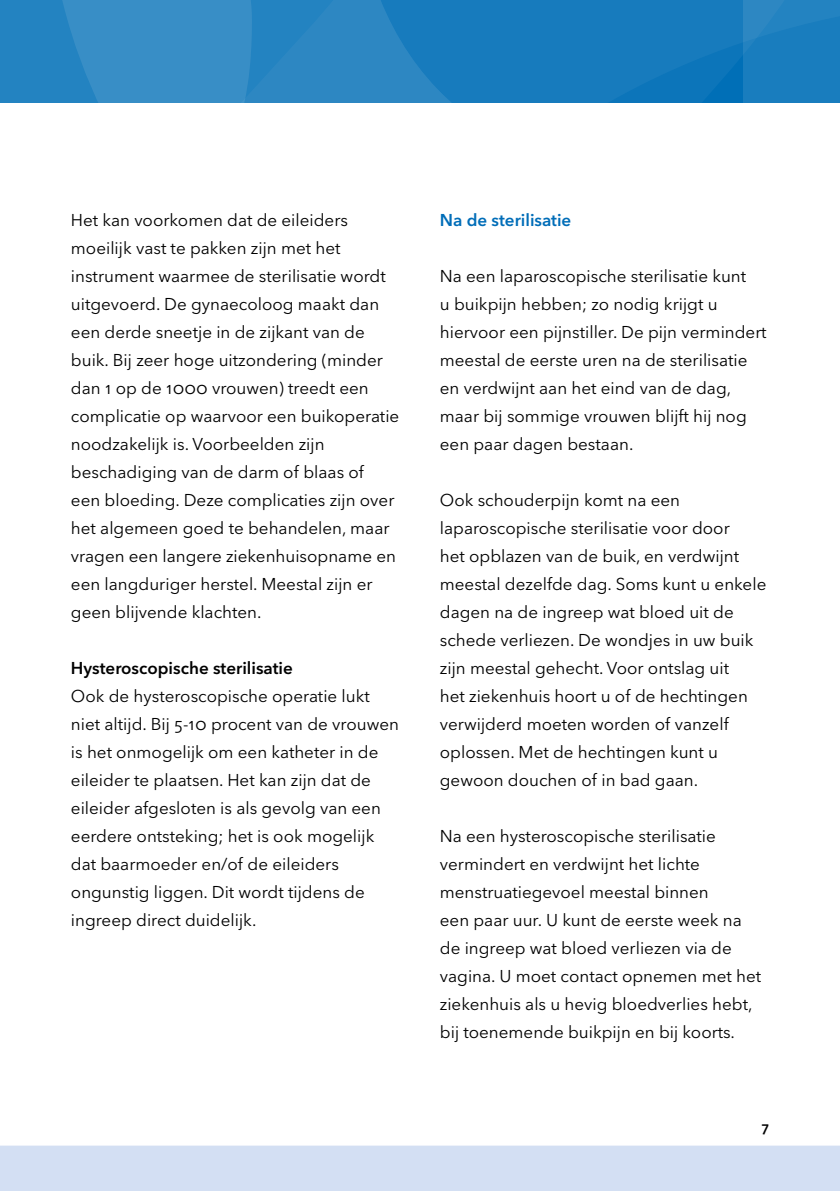
<style>
.page{position:relative;width:840px;height:1191px;background:#fff}
.page>*{position:absolute;margin:0;border:0;box-sizing:border-box;transform-origin:0 0}
.t1{font:17px/28px "Avenir Next LT Pro";color:#000}
.t2{font:600 17px "Avenir Next LT Pro";color:#000}
.t3{font:600 17px "Avenir Next LT Pro";color:#006db8}
.t4{font:600 14px "Avenir Next LT Pro";color:#000}
</style>
<div class="page">
<svg style="left:0;top:0;width:839px;height:102px;background:#2281c0"></svg>
<div style="left:0;top:1145px;width:839px;height:46px;background:#d3dff3"></div>
<p class="t1" style="left:71px;top:206px;width:330px">Het kan voorkomen dat de eileiders moeilijk vast te pakken zijn met het instrument waarmee de sterilisatie wordt uitgevoerd. De gynaecoloog maakt dan een derde sneetje in de zijkant van de buik. Bij zeer hoge uitzondering (minder dan 1 op de 1000 vrouwen) treedt een complicatie op waarvoor een buikoperatie noodzakelijk is. Voorbeelden zijn beschadiging van de darm of blaas of<br>een bloeding. Deze complicaties zijn over het algemeen goed te behandelen, maar vragen een langere ziekenhuisopname en een langduriger herstel. Meestal zijn er geen blijvende klachten.</p>
<p class="t2" style="left:71px;top:658px;width:223px">Hysteroscopische sterilisatie</p>
<p class="t1" style="left:71px;top:682px;width:329px">Ook de hysteroscopische operatie lukt niet altijd. Bij 5-10 procent van de vrouwen is het onmogelijk om een katheter in de eileider te plaatsen. Het kan zijn dat de eileider afgesloten is als gevolg van een eerdere ontsteking; het is ook mogelijk dat baarmoeder en/of de eileiders ongunstig liggen. Dit wordt tijdens de ingreep direct duidelijk.</p>
<p class="t3" style="left:439px;top:210px;width:133px">Na de sterilisatie</p>
<p class="t1" style="left:439px;top:262px;width:328px">Na een laparoscopische sterilisatie kunt<br>u buikpijn hebben; zo nodig krijgt u hiervoor een pijnstiller. De pijn vermindert meestal de eerste uren na de sterilisatie en verdwijnt aan het eind van de dag, maar bij sommige vrouwen blijft hij nog een paar dagen bestaan.</p>
<p class="t1" style="left:439px;top:486px;width:328px">Ook schouderpijn komt na een laparoscopische sterilisatie voor door<br>het opblazen van de buik, en verdwijnt meestal dezelfde dag. Soms kunt u enkele dagen na de ingreep wat bloed uit de schede verliezen. De wondjes in uw buik zijn meestal gehecht. Voor ontslag uit<br>het ziekenhuis hoort u of de hechtingen verwijderd moeten worden of vanzelf oplossen. Met de hechtingen kunt u gewoon douchen of in bad gaan.</p>
<p class="t1" style="left:439px;top:822px;width:322px">Na een hysteroscopische sterilisatie vermindert en verdwijnt het lichte menstruatiegevoel meestal binnen<br>een paar uur. U kunt de eerste week na de ingreep wat bloed verliezen via de vagina. U moet contact opnemen met het ziekenhuis als u hevig bloedverlies hebt, bij toenemende buikpijn en bij koorts.</p>
<p class="t4" style="left:761px;top:1118px;width:9px">7</p>
</div>
